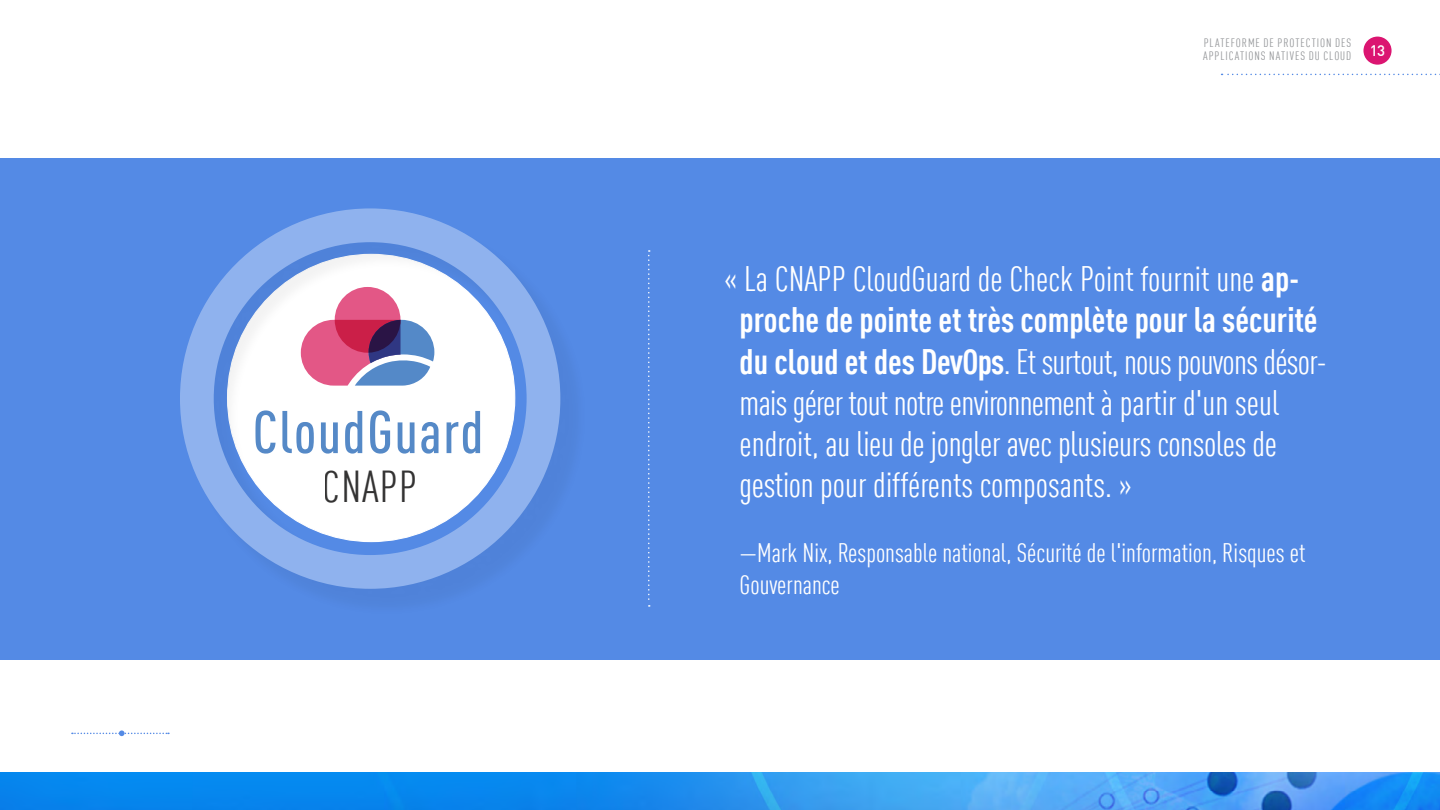
<style>
.page{position:relative;width:1440px;height:810px;background:#fff}
.page>*{position:absolute;margin:0;border:0;box-sizing:border-box;transform-origin:0 0}
.t1{font:500 condensed 59.25px "DIN Pro";letter-spacing:.025em;color:#5589c7}
.t2{font:condensed 43.8px "DIN Pro";letter-spacing:.025em;color:#343333}
.t3{font:condensed 34.65px/41.2px "DIN Pro";letter-spacing:-.01em;color:#fff}
.t4{font:condensed 26.25px/31.8px "DIN Pro";color:#fff}
.t5{font:condensed 12px/13.5px "DIN Pro";letter-spacing:.075em;color:#939598}
.s1{font-weight:700}
</style>
<div class="page">
<div style="left:0;top:159px;width:1440px;height:501px;background:#548ae5"></div>
<svg style="left:1222px;top:74px;width:218px;height:1px"></svg>
<div style="left:1363px;top:37px;width:29px;height:28px;background:#db1571;border-radius:50%"></div>
<svg style="left:72px;top:730px;width:97px;height:6px"></svg>
<div style="left:186px;top:214px;width:403px;height:403px;background:#000;opacity:.15"></div>
<div style="left:180px;top:208px;width:380px;height:381px;border:34px solid #fff;border-radius:50%"></div>
<svg style="left:648px;top:250px;width:2px;height:357px"></svg>
<img style="left:0;top:772px;width:1440px;height:38px">
<h1 class="t1" style="left:253px;top:390px;width:232px">CloudGuard</h1>
<p class="t2" style="left:323px;top:456px;width:96px">CNAPP</p>
<p class="t5" style="left:1203px;top:35px;width:184px">PLATEFORME DE PROTECTION DES<br>APPLICATIONS NATIVES DU CLOUD <sup>13</sup></p>
<p class="t3" style="left:740px;top:256px;width:589px;text-indent:-15px">« La CNAPP CloudGuard de Check Point fournit une <span class="s1">ap&shy;proche de pointe et très complète pour la sécurité du cloud et des DevOps</span>. Et surtout, nous pouvons désor&shy;mais gérer tout notre environnement à partir d'un seul endroit, au lieu de jongler avec plusieurs consoles de gestion pour différents composants. »</p>
<p class="t4" style="left:740px;top:535px;width:567px">—Mark Nix, Responsable national, Sécurité de l'information, Risques et<br>Gouvernance</p>
</div>
